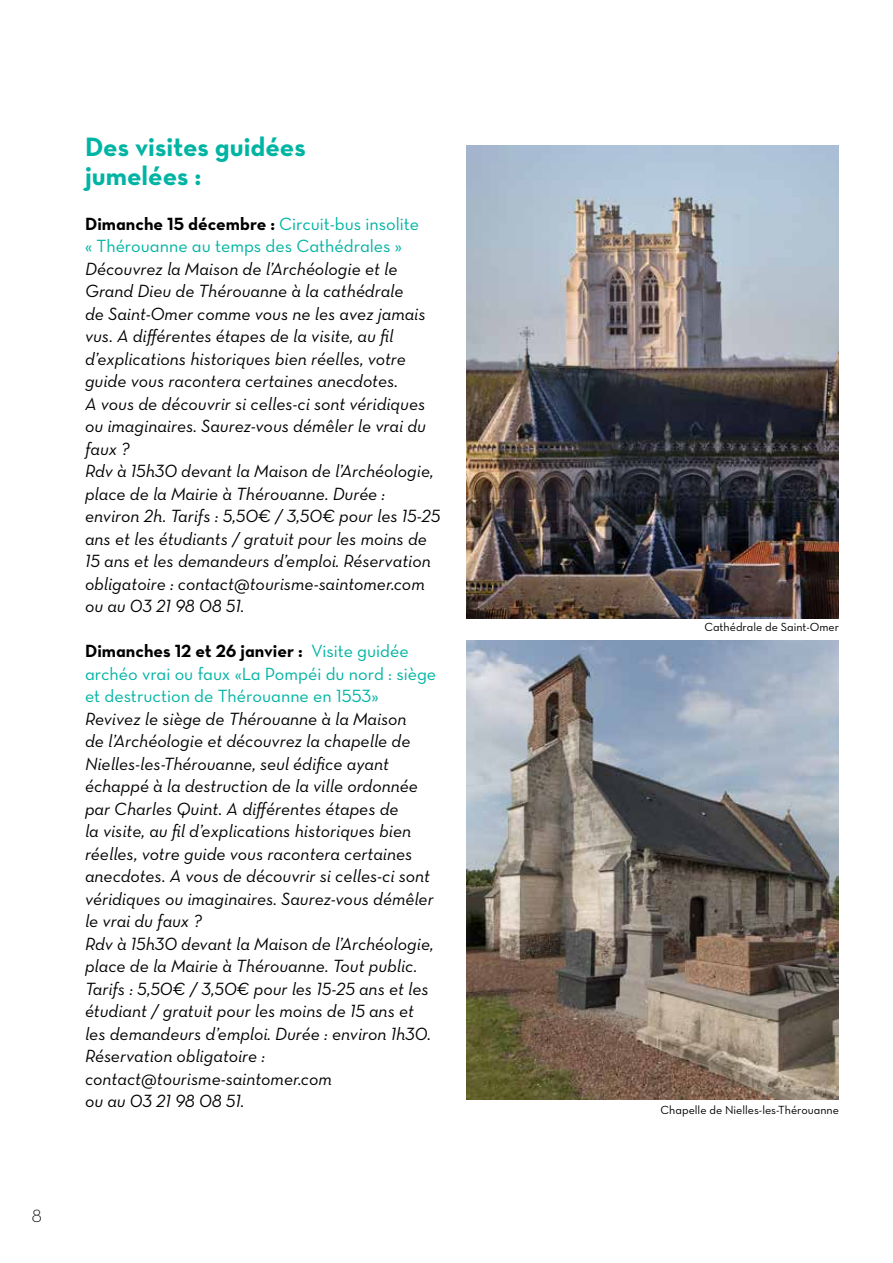
<style>
.page{position:relative;width:893px;height:1263px;background:#fff}
.page>*{position:absolute;margin:0;border:0;box-sizing:border-box;transform-origin:0 0}
.t1{font:27px/28.5px "Neutra Text Bold Alt";color:#00b4a3}
.t2{font:18px/22.5px "Neutra Text Book Italic Alt";color:#000}
.t3{font:18px/22.5px "Neutra Text Book Alt";color:#00b4a3}
.t4{font:18px "Neutra Text Bold Alt";color:#000}
.t5{font:18px "Neutra Text Light Alt";color:#000}
.t6{font:12px "Neutra Text Book Alt";color:#000}
.s1{font-family:"Neutra Text Book Alt";color:#00b4a3}
</style>
<div class="page">
<img style="left:466px;top:640px;width:373px;height:459px">
<img style="left:466px;top:146px;width:373px;height:473px">
<p class="t5" style="left:32px;top:1204px;width:12px">8</p>
<h1 class="t1" style="left:85px;top:132px;width:222px">Des visites guidées jumelées :</h1>
<p class="t4" style="left:85px;top:212px;width:336px">Dimanche 15 décembre : <span class="s1">Circuit-bus insolite</span></p>
<p class="t3" style="left:85px;top:234px;width:318px">« Thérouanne au temps des Cathédrales »</p>
<p class="t2" style="left:85px;top:257px;width:357px">Découvrez la Maison de l’Archéologie et le Grand Dieu de Thérouanne à la cathédrale<br>de Saint-Omer comme vous ne les avez jamais vus. A différentes étapes de la visite, au fil d’explications historiques bien réelles, votre guide vous racontera certaines anecdotes.<br>A vous de découvrir si celles-ci sont véridiques ou imaginaires. Saurez-vous démêler le vrai du faux ?<br>Rdv à 15h30 devant la Maison de l’Archéologie, place de la Mairie à Thérouanne. Durée : environ 2h. Tarifs : 5,50€ / 3,50€ pour les 15-25 ans et les étudiants / gratuit pour les moins de 15 ans et les demandeurs d’emploi. Réservation obligatoire : contact@tourisme-saintomer.com ou au 03 21 98 08 51.</p>
<p class="t4" style="left:85px;top:640px;width:325px">Dimanches 12 et 26 janvier : <span class="s1">Visite guidée</span></p>
<p class="t3" style="left:85px;top:662px;width:353px">archéo vrai ou faux «La Pompéi du nord : siège et destruction de Thérouanne en 1553»</p>
<p class="t2" style="left:85px;top:707px;width:350px">Revivez le siège de Thérouanne à la Maison<br>de l’Archéologie et découvrez la chapelle de Nielles-les-Thérouanne, seul édifice ayant échappé à la destruction de la ville ordonnée par Charles Quint. A différentes étapes de<br>la visite, au fil d’explications historiques bien réelles, votre guide vous racontera certaines anecdotes. A vous de découvrir si celles-ci sont véridiques ou imaginaires. Saurez-vous démêler le vrai du faux ?<br>Rdv à 15h30 devant la Maison de l’Archéologie, place de la Mairie à Thérouanne. Tout public.<br>Tarifs : 5,50€ / 3,50€ pour les 15-25 ans et les étudiant / gratuit pour les moins de 15 ans et les demandeurs d’emploi. Durée : environ 1h30.<br>Réservation obligatoire : contact@tourisme-saintomer.com<br>ou au 03 21 98 08 51.</p>
<p class="t6" style="left:704px;top:619px;width:136px">Cathédrale de Saint-Omer</p>
<p class="t6" style="left:661px;top:1103px;width:180px">Chapelle de Nielles-les-Thérouanne</p>
</div>
